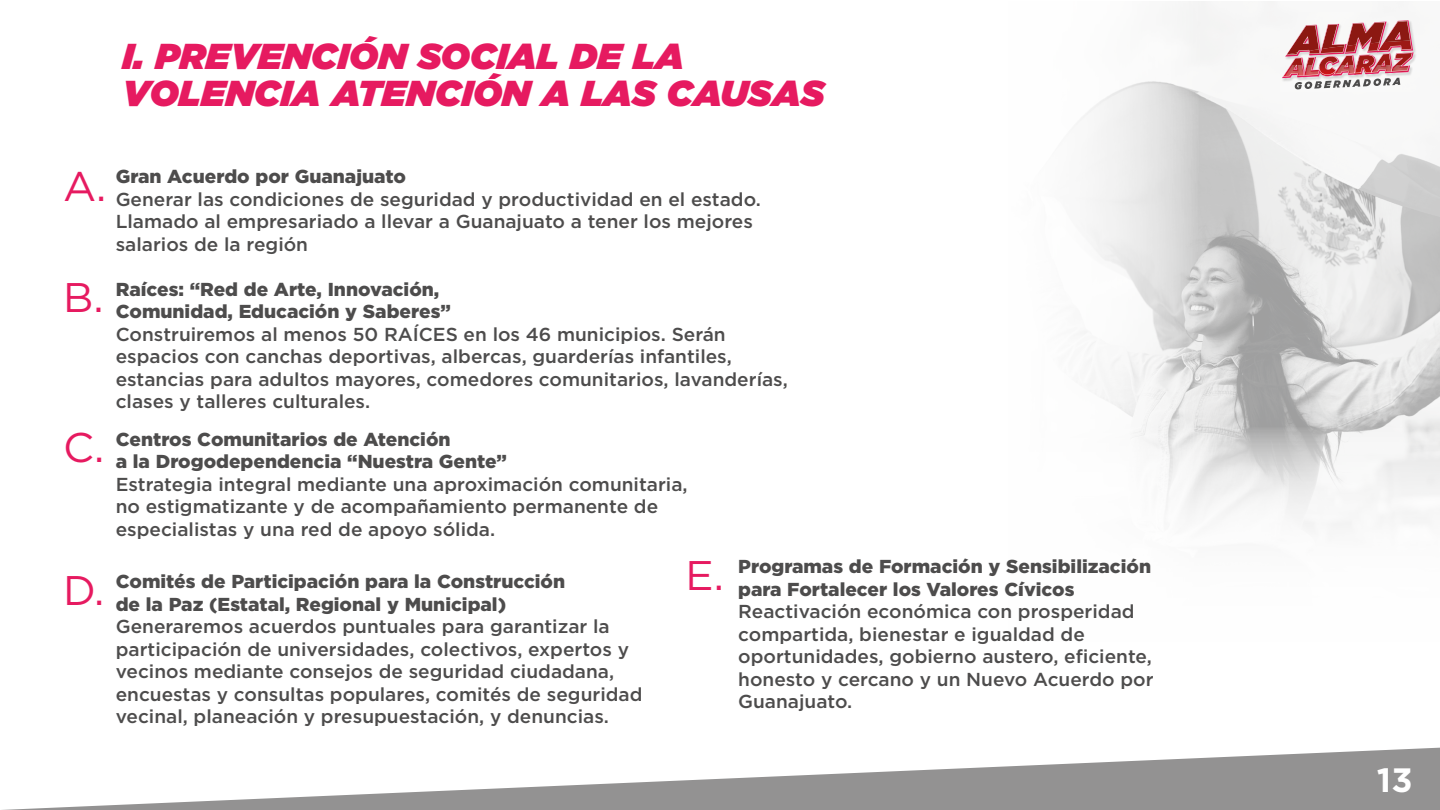
<style>
.page{position:relative;width:1440px;height:810px;background:#fff}
.page>*{position:absolute;margin:0;border:0;box-sizing:border-box;transform-origin:0 0}
.t1{font:41.4px "Gotham";color:#e61a60}
.t2{font:italic 900 36px/36.8px "Gotham";color:#e61a60}
.t3{font:700 33.75px "Gotham";color:#fff}
.t4{font:500 18.75px/22.5px "Gotham";color:#4d4c4c}
.t5{font:900 18.75px/22.5px "Gotham";color:#4d4c4c}
</style>
<div class="page">
<svg style="left:1080px;top:1px;width:360px;height:747px"></svg>
<img style="left:1281px;top:12px;width:139px;height:79px">
<svg style="left:1282px;top:20px;width:132px;height:70px"></svg>
<svg style="left:2px;top:748px;width:1438px;height:62px"></svg>
<h2 class="t2" style="left:122px;top:38px;width:704px">I. PREVENCIÓN SOCIAL DE LA<br>VOLENCIA ATENCIÓN A LAS CAUSAS</h2>
<h1 class="t1" style="left:63px;top:160px;width:45px">A.</h1>
<h1 class="t1" style="left:63px;top:271px;width:42px">B.</h1>
<h1 class="t1" style="left:63px;top:421px;width:43px">C.</h1>
<h1 class="t1" style="left:63px;top:564px;width:43px">D.</h1>
<p class="t5" style="left:116px;top:165px;width:292px">Gran Acuerdo por Guanajuato</p>
<p class="t4" style="left:116px;top:188px;width:647px">Generar las condiciones de seguridad y productividad en el estado.<br>Llamado al empresariado a llevar a Guanajuato a tener los mejores salarios de la región</p>
<p class="t5" style="left:116px;top:278px;width:337px">Raíces: “Red de Arte, Innovación,<br>Comunidad, Educación y Saberes”</p>
<p class="t4" style="left:116px;top:323px;width:674px">Construiremos al menos 50 RAÍCES en los 46 municipios. Serán espacios con canchas deportivas, albercas, guarderías infantiles, estancias para adultos mayores, comedores comunitarios, lavanderías, clases y talleres culturales.</p>
<p class="t5" style="left:116px;top:428px;width:393px">Centros Comunitarios de Atención<br>a la Drogodependencia “Nuestra Gente”</p>
<p class="t4" style="left:116px;top:473px;width:573px">Estrategia integral mediante una aproximación comunitaria, no estigmatizante y de acompañamiento permanente de especialistas y una red de apoyo sólida.</p>
<p class="t5" style="left:116px;top:570px;width:451px">Comités de Participación para la Construcción de la Paz (Estatal, Regional y Municipal)</p>
<p class="t4" style="left:116px;top:615px;width:528px">Generaremos acuerdos puntuales para garantizar la participación de universidades, colectivos, expertos y vecinos mediante consejos de seguridad ciudadana, encuestas y consultas populares, comités de seguridad vecinal, planeación y presupuestación, y denuncias.</p>
<p class="t5" style="left:738px;top:555px;width:414px">Programas de Formación y Sensibilización para Fortalecer los Valores Cívicos</p>
<p class="t4" style="left:738px;top:600px;width:417px">Reactivación económica con prosperidad compartida, bienestar e igualdad de oportunidades, gobierno austero, eficiente, honesto y cercano y un Nuevo Acuerdo por Guanajuato.</p>
<h1 class="t1" style="left:686px;top:549px;width:40px">E.</h1>
<h3 class="t3" style="left:1377px;top:757px;width:37px">13</h3>
</div>
